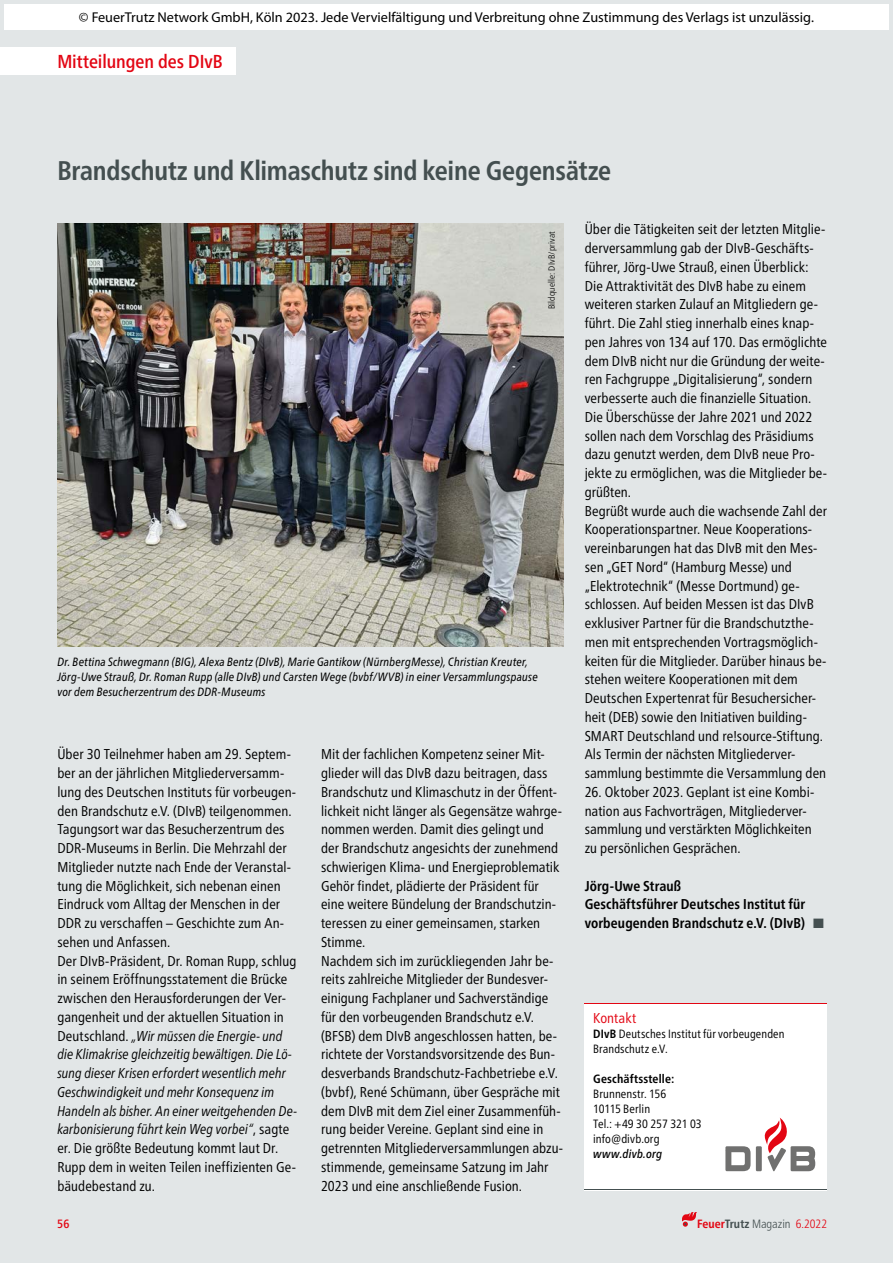
<style>
.page{position:relative;width:893px;height:1263px;background:#e2e6e7}
.page>*{position:absolute;margin:0;border:0;box-sizing:border-box;transform-origin:0 0}
.t1{font:700 condensed 27px "Frutiger Neue LT Pro";letter-spacing:-.01em;color:#444f50}
.t2{font:500 condensed 18.75px "Frutiger Neue LT Pro";letter-spacing:-.005em;color:#e30613}
.t3{font:condensed 14.25px/18.8px "Frutiger Neue LT Pro";letter-spacing:.005em;color:#000}
.t4{font:14.25px "Myriad Pro";color:#000}
.t5{font:700 condensed 14.25px/18.8px "Frutiger Neue LT Pro";letter-spacing:.01em;color:#000}
.t6{font:condensed 14.25px "Frutiger Neue LT Pro";letter-spacing:.005em;color:#e30613}
.t7{font:italic condensed 12px/15px "Frutiger Neue LT Pro";letter-spacing:.015em;color:#000}
.t8{font:condensed 12px/15px "Frutiger Neue LT Pro";letter-spacing:.01em;color:#000}
.t9{font:300 condensed 12px "Frutiger Neue LT Pro";color:#444f50}
.t10{font:700 condensed 12px "Frutiger Neue LT Pro";letter-spacing:.015em;color:#000}
.t11{font:italic 500 condensed 12px "Frutiger Neue LT Pro";letter-spacing:.02em;color:#000}
.t12{font:500 condensed 12px "Frutiger Neue LT Pro";color:#e30613}
.t13{font:300 condensed 9px "Frutiger Neue LT Pro";letter-spacing:.02em;color:#000}
.s1{font-style:italic}
.s2{color:#444f50}
.s3{font-weight:700}
.s4{font-weight:700;color:#e30613}
.s5{color:#e30613}
</style>
<div class="page">
<svg style="left:682px;top:1212px;width:15px;height:15px"></svg>
<img style="left:57px;top:223px;width:506px;height:424px">
<div style="left:0;top:47px;width:236px;height:27px;background:#fff"></div>
<div style="left:585px;top:1003px;width:242px;height:188px;background:#fff"></div>
<svg style="left:725px;top:1146px;width:25px;height:25px"></svg>
<svg style="left:756px;top:1118px;width:59px;height:53px"></svg>
<hr style="left:585px;top:1003px;width:242px;height:1px;background:#e30613">
<hr style="left:585px;top:1189px;width:242px;height:1px;background:#444f50">
<div style="left:4px;top:4px;width:885px;height:26px;background:#fff"></div>
<p class="t4" style="left:79px;top:10px;width:736px">© FeuerTrutz Network GmbH, Köln 2023. Jede Vervielfältigung und Verbreitung ohne Zustimmung des Verlags ist unzulässig.</p>
<h2 class="t2" style="left:57px;top:50px;width:167px">Mitteilungen des DIvB</h2>
<h1 class="t1" style="left:57px;top:155px;width:555px">Brandschutz und Klimaschutz sind keine Gegensätze</h1>
<p class="t13" style="left:546px;top:309px;width:79px;rotate:-90deg">Bildquelle: DIvB/privat</p>
<p class="t7" style="left:57px;top:654px;width:482px">Dr. Bettina Schwegmann (BIG), Alexa Bentz (DIvB), Marie Gantikow (NürnbergMesse), Christian Kreuter,<br>Jörg-Uwe Strauß, Dr. Roman Rupp (alle DIvB) und Carsten Wege (bvbf/WVB) in einer Versammlungspause vor dem Besucherzentrum des DDR-Museums</p>
<p class="t3" style="left:57px;top:745px;width:241px">Über 30 Teilnehmer haben am 29. Septem&shy;ber an der jährlichen Mitgliederversamm&shy;lung des Deutschen Instituts für vorbeugen&shy;den Brandschutz e.V. (DIvB) teilgenommen.<br>Tagungsort war das Besucherzentrum des DDR-Museums in Berlin. Die Mehrzahl der Mitglieder nutzte nach Ende der Veranstal&shy;tung die Möglichkeit, sich nebenan einen Eindruck vom Alltag der Menschen in der DDR zu verschaffen – Geschichte zum An&shy;sehen und Anfassen.<br>Der DIvB-Präsident, Dr. Roman Rupp, schlug in seinem Eröffnungsstatement die Brücke zwischen den Herausforderungen der Ver&shy;gangenheit und der aktuellen Situation in Deutschland. <span class="s1">„Wir müssen die Energie- und die Klimakrise gleichzeitig bewältigen. Die Lö&shy;sung dieser Krisen erfordert wesentlich mehr Geschwindigkeit und mehr Konsequenz im Handeln als bisher. An einer weitgehenden De&shy;karbonisierung führt kein Weg vorbei“</span>, sagte er. Die größte Bedeutung kommt laut Dr.<br>Rupp dem in weiten Teilen ineffizienten Ge&shy;bäudebestand zu.</p>
<p class="t3" style="left:321px;top:745px;width:244px">Mit der fachlichen Kompetenz seiner Mit&shy;glieder will das DIvB dazu beitragen, dass Brandschutz und Klimaschutz in der Öffent&shy;lichkeit nicht länger als Gegensätze wahrge&shy;nommen werden. Damit dies gelingt und der Brandschutz angesichts der zunehmend schwierigen Klima- und Energieproblematik Gehör findet, plädierte der Präsident für eine weitere Bündelung der Brandschutzin&shy;teressen zu einer gemeinsamen, starken Stimme.<br>Nachdem sich im zurückliegenden Jahr be&shy;reits zahlreiche Mitglieder der Bundesver&shy;einigung Fachplaner und Sachverständige für den vorbeugenden Brandschutz e.V. (BFSB) dem DIvB angeschlossen hatten, be&shy;richtete der Vorstandsvorsitzende des Bun&shy;desverbands Brandschutz-Fachbetriebe e.V. (bvbf), René Schümann, über Gespräche mit dem DIvB mit dem Ziel einer Zusammenfüh&shy;rung beider Vereine. Geplant sind eine in getrennten Mitgliederversammlungen abzu&shy;stimmende, gemeinsame Satzung im Jahr 2023 und eine anschließende Fusion.</p>
<p class="t3" style="left:585px;top:220px;width:244px">Über die Tätigkeiten seit der letzten Mitglie&shy;derversammlung gab der DIvB-Geschäfts&shy;führer, Jörg-Uwe Strauß, einen Überblick:<br>Die Attraktivität des DIvB habe zu einem weiteren starken Zulauf an Mitgliedern ge&shy;führt. Die Zahl stieg innerhalb eines knap&shy;pen Jahres von 134 auf 170. Das ermöglichte dem DIvB nicht nur die Gründung der weite&shy;ren Fachgruppe „Digitalisierung“, sondern verbesserte auch die finanzielle Situation.<br>Die Überschüsse der Jahre 2021 und 2022 sollen nach dem Vorschlag des Präsidiums dazu genutzt werden, dem DIvB neue Pro&shy;jekte zu ermöglichen, was die Mitglieder be&shy;grüßten.<br>Begrüßt wurde auch die wachsende Zahl der Kooperationspartner. Neue Kooperations&shy;vereinbarungen hat das DIvB mit den Mes&shy;sen „GET Nord“ (Hamburg Messe) und „Elektrotechnik“ (Messe Dortmund) ge&shy;schlossen. Auf beiden Messen ist das DIvB exklusiver Partner für die Brandschutzthe&shy;men mit entsprechenden Vortragsmöglich&shy;keiten für die Mitglieder. Darüber hinaus be&shy;stehen weitere Kooperationen mit dem Deutschen Expertenrat für Besuchersicher&shy;heit (DEB) sowie den Initiativen building-SMART Deutschland und re!source-Stiftung.<br>Als Termin der nächsten Mitgliederver&shy;sammlung bestimmte die Versammlung den</p>
<p class="t3" style="left:585px;top:782px;width:231px">26. Oktober 2023. Geplant ist eine Kombi&shy;nation aus Fachvorträgen, Mitgliederver&shy;sammlung und verstärkten Möglichkeiten zu persönlichen Gesprächen.</p>
<p class="t5" style="left:585px;top:876px;width:241px">Jörg-Uwe Strauß<br>Geschäftsführer Deutsches Institut für vorbeugenden Brandschutz e.V. (DIvB) <span class="s2">■</span></p>
<p class="t6" style="left:593px;top:1009px;width:45px">Kontakt</p>
<p class="t8" style="left:593px;top:1026px;width:193px"><span class="s3">DIvB</span> Deutsches Institut für vorbeugenden<br>Brandschutz e.V.</p>
<p class="t10" style="left:593px;top:1071px;width:83px">Geschäftsstelle:</p>
<p class="t8" style="left:593px;top:1086px;width:110px">Brunnenstr. 156<br>10115 Berlin<br>Tel.: +49 30 257 321 03 info@divb.org</p>
<p class="t11" style="left:593px;top:1146px;width:71px">www.divb.org</p>
<p class="t12" style="left:57px;top:1217px;width:14px">56</p>
<p class="t9" style="left:697px;top:1217px;width:131px"><span class="s4">Feuer</span><span class="s3">Trutz</span> Magazin <span class="s5">6 . 2022</span></p>
</div>
